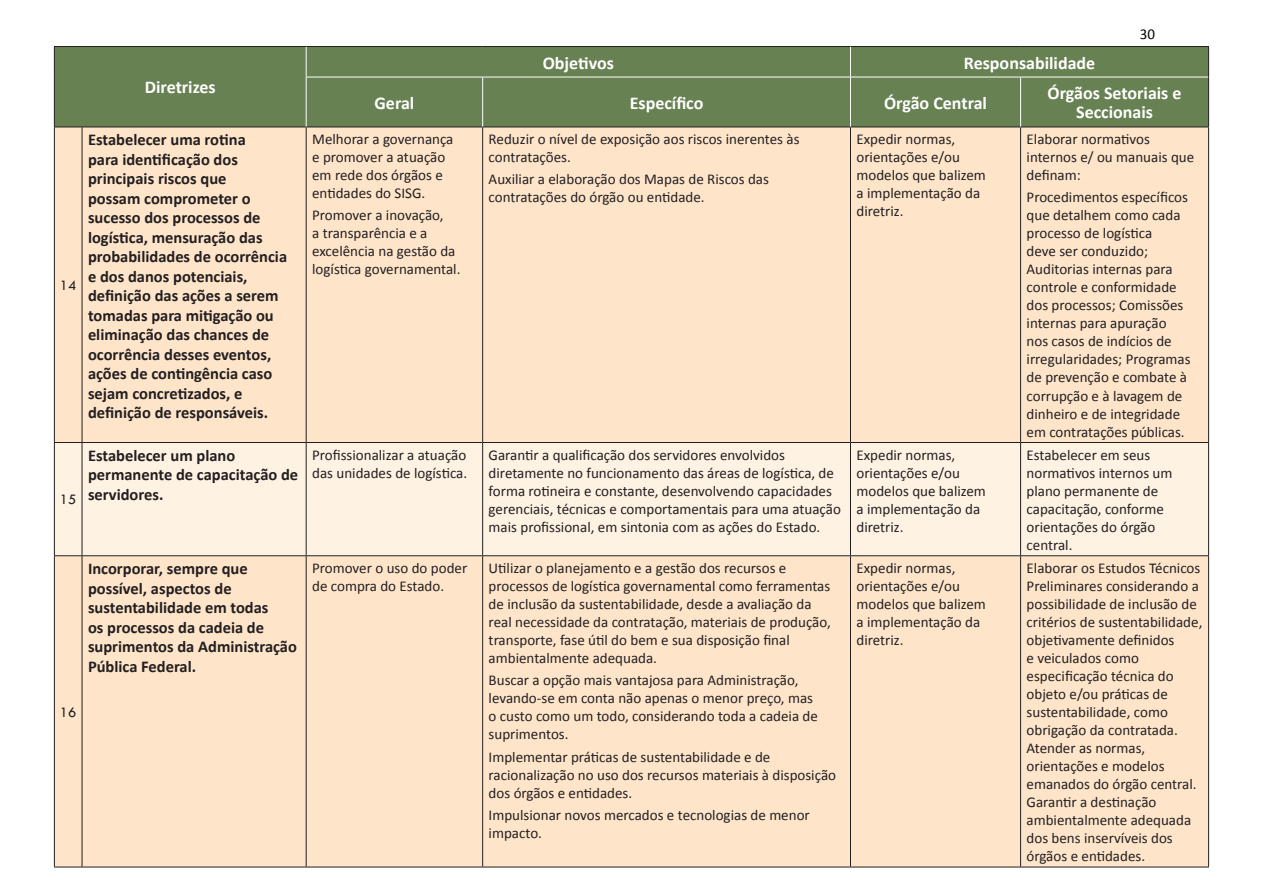
<style>
.page{position:relative;width:1263px;height:893px;background:#fff}
.page>*{position:absolute;margin:0;border:0;box-sizing:border-box;transform-origin:0 0}
.z_TABELA_TÍTULO_12{font:700 18px/19.4px "Calibri";color:#fff;text-align:center}
.z_TABELA_TEXTO_BOLD{font:700 16.5px/19.5px "Calibri";color:#231f20}
.z_TABELA_TEXTO{font:15px/18px "Calibri";color:#231f20}
.z_TABELA__NÚMERO{font:15px "Tw Cen";color:#231f20}
.t1{font:15px "Calibri";color:#000}
</style>
<div class="page">
<div style="left:55px;top:47px;width:1153px;height:80px;background:#678153"></div>
<div style="left:55px;top:128px;width:1153px;height:739px;background:#fee5ca"></div>
<div style="left:55px;top:443px;width:1153px;height:112px;background:#fef2e3"></div>
<svg style="left:54px;top:46px;width:28px;height:1px"></svg>
<hr style="left:54px;top:47px;width:1px;height:30px;background:#231f20">
<hr style="left:82px;top:46px;width:224px;height:1px;background:#231f20">
<hr style="left:54px;top:77px;width:1px;height:50px;background:#231f20">
<hr style="left:306px;top:46px;width:177px;height:1px;background:#231f20">
<hr style="left:483px;top:46px;width:367px;height:1px;background:#231f20">
<hr style="left:850px;top:46px;width:170px;height:1px;background:#231f20">
<hr style="left:1020px;top:46px;width:189px;height:1px;background:#231f20">
<hr style="left:1208px;top:47px;width:1px;height:30px;background:#231f20">
<hr style="left:1208px;top:77px;width:1px;height:50px;background:#231f20">
<svg style="left:55px;top:127px;width:27px;height:1px"></svg>
<hr style="left:82px;top:127px;width:224px;height:1px;background:#231f20">
<hr style="left:306px;top:127px;width:177px;height:1px;background:#231f20">
<hr style="left:483px;top:127px;width:367px;height:1px;background:#231f20">
<hr style="left:850px;top:127px;width:170px;height:1px;background:#231f20">
<hr style="left:1020px;top:127px;width:189px;height:1px;background:#231f20">
<hr style="left:306px;top:47px;width:1px;height:30px;background:#fff">
<hr style="left:850px;top:47px;width:1px;height:30px;background:#fff">
<hr style="left:306px;top:77px;width:177px;height:1px;background:#fff">
<hr style="left:306px;top:77px;width:1px;height:50px;background:#fff">
<hr style="left:483px;top:77px;width:367px;height:1px;background:#fff">
<hr style="left:482px;top:77px;width:1px;height:50px;background:#fff">
<hr style="left:850px;top:77px;width:170px;height:1px;background:#fff">
<hr style="left:850px;top:77px;width:1px;height:50px;background:#fff">
<hr style="left:1020px;top:77px;width:188px;height:1px;background:#fff">
<hr style="left:1020px;top:77px;width:1px;height:50px;background:#fff">
<hr style="left:54px;top:127px;width:1px;height:315px;background:#231f20">
<hr style="left:82px;top:127px;width:1px;height:315px;background:#231f20">
<hr style="left:306px;top:127px;width:1px;height:315px;background:#231f20">
<hr style="left:482px;top:127px;width:1px;height:315px;background:#231f20">
<hr style="left:850px;top:127px;width:1px;height:315px;background:#231f20">
<hr style="left:1020px;top:127px;width:1px;height:315px;background:#231f20">
<hr style="left:1208px;top:127px;width:1px;height:315px;background:#231f20">
<svg style="left:54px;top:442px;width:28px;height:1px"></svg>
<hr style="left:54px;top:443px;width:1px;height:112px;background:#231f20">
<hr style="left:82px;top:442px;width:224px;height:1px;background:#231f20">
<hr style="left:82px;top:443px;width:1px;height:112px;background:#231f20">
<hr style="left:306px;top:442px;width:177px;height:1px;background:#231f20">
<hr style="left:306px;top:443px;width:1px;height:112px;background:#231f20">
<hr style="left:483px;top:442px;width:367px;height:1px;background:#231f20">
<hr style="left:482px;top:443px;width:1px;height:112px;background:#231f20">
<hr style="left:850px;top:442px;width:170px;height:1px;background:#231f20">
<hr style="left:850px;top:443px;width:1px;height:112px;background:#231f20">
<hr style="left:1020px;top:442px;width:189px;height:1px;background:#231f20">
<hr style="left:1020px;top:443px;width:1px;height:112px;background:#231f20">
<hr style="left:1208px;top:443px;width:1px;height:112px;background:#231f20">
<svg style="left:54px;top:555px;width:28px;height:1px"></svg>
<hr style="left:54px;top:556px;width:1px;height:311px;background:#231f20">
<hr style="left:82px;top:555px;width:224px;height:1px;background:#231f20">
<hr style="left:82px;top:556px;width:1px;height:311px;background:#231f20">
<hr style="left:306px;top:555px;width:177px;height:1px;background:#231f20">
<hr style="left:306px;top:556px;width:1px;height:311px;background:#231f20">
<hr style="left:483px;top:555px;width:367px;height:1px;background:#231f20">
<hr style="left:482px;top:556px;width:1px;height:311px;background:#231f20">
<hr style="left:850px;top:555px;width:170px;height:1px;background:#231f20">
<hr style="left:850px;top:556px;width:1px;height:311px;background:#231f20">
<hr style="left:1020px;top:555px;width:189px;height:1px;background:#231f20">
<hr style="left:1020px;top:556px;width:1px;height:311px;background:#231f20">
<hr style="left:1208px;top:556px;width:1px;height:311px;background:#231f20">
<svg style="left:54px;top:867px;width:28px;height:1px"></svg>
<hr style="left:82px;top:867px;width:224px;height:1px;background:#231f20">
<hr style="left:306px;top:867px;width:177px;height:1px;background:#231f20">
<hr style="left:483px;top:867px;width:367px;height:1px;background:#231f20">
<hr style="left:850px;top:867px;width:170px;height:1px;background:#231f20">
<hr style="left:1020px;top:867px;width:189px;height:1px;background:#231f20">
<p class="z_TABELA__NÚMERO" style="left:60px;top:276px;width:18px">14</p>
<p class="z_TABELA__NÚMERO" style="left:60px;top:491px;width:18px">15</p>
<p class="z_TABELA__NÚMERO" style="left:60px;top:703px;width:18px">16</p>
<p class="z_TABELA_TÍTULO_12" style="left:145px;top:78px;width:73px">Diretrizes</p>
<p class="z_TABELA_TÍTULO_12" style="left:543px;top:53px;width:73px">Objetivos</p>
<p class="z_TABELA_TÍTULO_12" style="left:964px;top:53px;width:133px">Responsabilidade</p>
<p class="t1" style="left:1140px;top:24px;width:17px">30</p>
<p class="z_TABELA_TÍTULO_12" style="left:374px;top:93px;width:41px">Geral</p>
<p class="z_TABELA_TÍTULO_12" style="left:630px;top:93px;width:75px">Específico</p>
<p class="z_TABELA_TÍTULO_12" style="left:884px;top:93px;width:104px">Órgão Central</p>
<p class="z_TABELA_TÍTULO_12" style="left:1047px;top:83px;width:136px">Órgãos Setoriais e<br>Seccionais</p>
<p class="z_TABELA_TEXTO_BOLD" style="left:88px;top:130px;width:201px">Estabelecer uma rotina<br>para identificação dos principais riscos que<br>possam comprometer o sucesso dos processos de logística, mensuração das probabilidades de ocorrência e dos danos potenciais, definição das ações a serem tomadas para mitigação ou eliminação das chances de ocorrência desses eventos, ações de contingência caso sejam concretizados, e definição de responsáveis.</p>
<p class="z_TABELA_TEXTO" style="left:312px;top:130px;width:143px">Melhorar a governança e promover a atuação em rede dos órgãos e entidades do SISG.</p>
<p class="z_TABELA_TEXTO" style="left:312px;top:207px;width:150px">Promover a inovação,<br>a transparência e a excelência na gestão da logística governamental.</p>
<p class="z_TABELA_TEXTO" style="left:489px;top:130px;width:312px">Reduzir o nível de exposição aos riscos inerentes às contratações.</p>
<p class="z_TABELA_TEXTO" style="left:489px;top:171px;width:282px">Auxiliar a elaboração dos Mapas de Riscos das contratações do órgão ou entidade.</p>
<p class="z_TABELA_TEXTO" style="left:856px;top:130px;width:131px">Expedir normas, orientações e/ou modelos que balizem a implementação da diretriz.</p>
<p class="z_TABELA_TEXTO" style="left:1026px;top:130px;width:169px">Elaborar normativos internos e/ ou manuais que definam:</p>
<p class="z_TABELA_TEXTO" style="left:1026px;top:189px;width:165px">Procedimentos específicos que detalhem como cada processo de logística<br>deve ser conduzido;<br>Auditorias internas para controle e conformidade dos processos; Comissões internas para apuração nos casos de indícios de irregularidades; Programas de prevenção e combate à corrupção e à lavagem de dinheiro e de integridade em contratações públicas.</p>
<p class="z_TABELA_TEXTO_BOLD" style="left:88px;top:446px;width:212px">Estabelecer um plano permanente de capacitação de servidores.</p>
<p class="z_TABELA_TEXTO" style="left:312px;top:446px;width:157px">Profissionalizar a atuação das unidades de logística.</p>
<p class="z_TABELA_TEXTO" style="left:489px;top:446px;width:354px">Garantir a qualificação dos servidores envolvidos diretamente no funcionamento das áreas de logística, de forma rotineira e constante, desenvolvendo capacidades gerenciais, técnicas e comportamentais para uma atuação mais profissional, em sintonia com as ações do Estado.</p>
<p class="z_TABELA_TEXTO" style="left:856px;top:446px;width:131px">Expedir normas, orientações e/ou modelos que balizem a implementação da diretriz.</p>
<p class="z_TABELA_TEXTO" style="left:1026px;top:446px;width:147px">Estabelecer em seus normativos internos um plano permanente de capacitação, conforme orientações do órgão central.</p>
<p class="z_TABELA_TEXTO_BOLD" style="left:88px;top:559px;width:210px">Incorporar, sempre que possível, aspectos de sustentabilidade em todas<br>os processos da cadeia de suprimentos da Administração<br>Pública Federal.</p>
<p class="z_TABELA_TEXTO" style="left:312px;top:559px;width:157px">Promover o uso do poder de compra do Estado.</p>
<p class="z_TABELA_TEXTO" style="left:489px;top:559px;width:344px">Utilizar o planejamento e a gestão dos recursos e processos de logística governamental como ferramentas de inclusão da sustentabilidade, desde a avaliação da real necessidade da contratação, materiais de produção, transporte, fase útil do bem e sua disposição final ambientalmente adequada.</p>
<p class="z_TABELA_TEXTO" style="left:489px;top:671px;width:331px">Buscar a opção mais vantajosa para Administração, levando-se em conta não apenas o menor preço, mas o custo como um todo, considerando toda a cadeia de suprimentos.</p>
<p class="z_TABELA_TEXTO" style="left:489px;top:748px;width:349px">Implementar práticas de sustentabilidade e de racionalização no uso dos recursos materiais à disposição dos órgãos e entidades.</p>
<p class="z_TABELA_TEXTO" style="left:489px;top:806px;width:323px">Impulsionar novos mercados e tecnologias de menor impacto.</p>
<p class="z_TABELA_TEXTO" style="left:856px;top:559px;width:131px">Expedir normas, orientações e/ou modelos que balizem a implementação da diretriz.</p>
<p class="z_TABELA_TEXTO" style="left:1026px;top:559px;width:177px">Elaborar os Estudos Técnicos<br>Preliminares considerando a possibilidade de inclusão de critérios de sustentabilidade, objetivamente definidos<br>e veiculados como especificação técnica do objeto e/ou práticas de sustentabilidade, como obrigação da contratada.<br>Atender as normas, orientações e modelos emanados do órgão central.<br>Garantir a destinação ambientalmente adequada dos bens inservíveis dos órgãos e entidades.</p>
</div>
